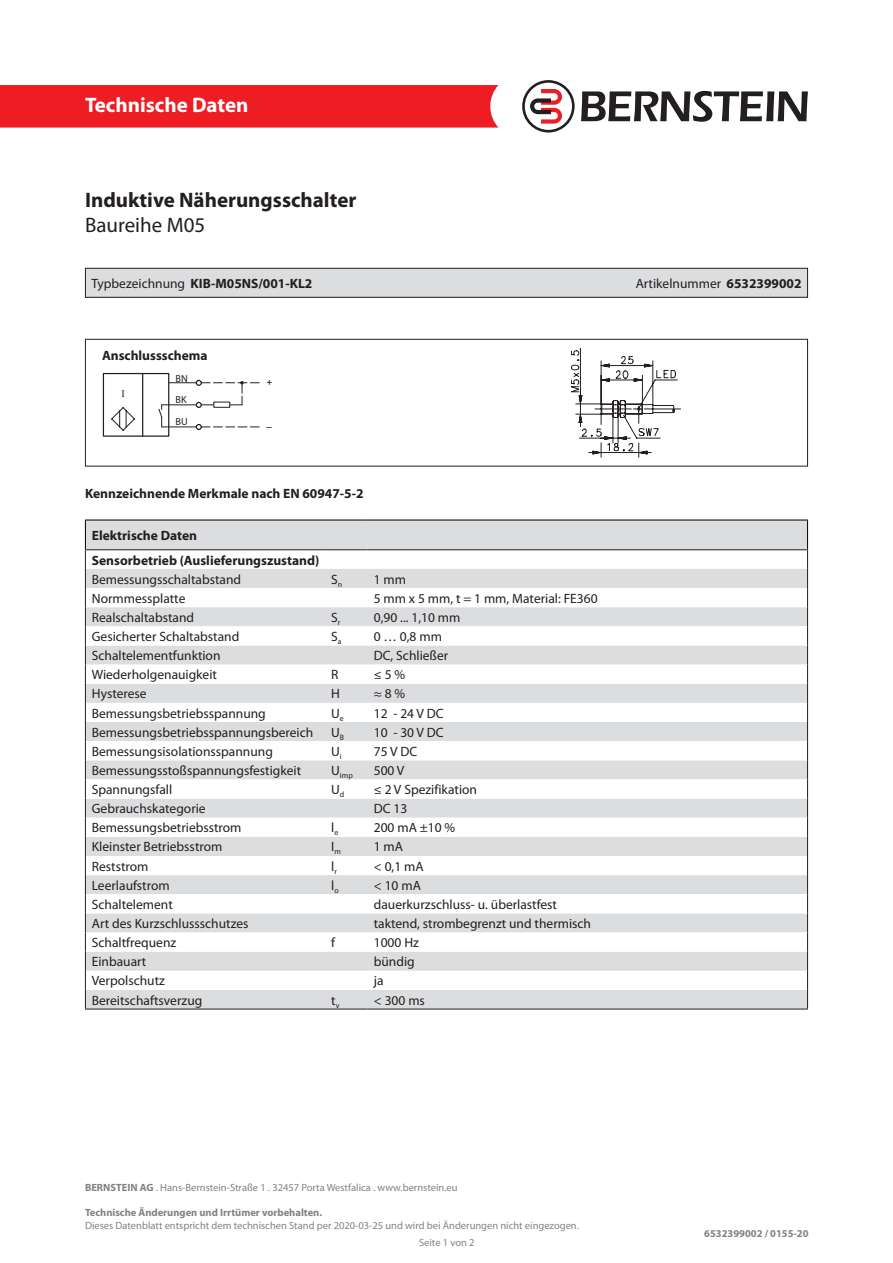
<style>
.page{position:relative;width:893px;height:1263px;background:#fff}
.page>*{position:absolute;margin:0;border:0;box-sizing:border-box;transform-origin:0 0}
.t1{font:700 21px "Myriad Pro";color:#231f20}
.t2{font:700 21px "Myriad Pro";color:#fff}
.t3{font:21px "Myriad Pro";color:#231f20}
.t4{font:13.5px "Myriad Pro";color:#231f20}
.t5{font:700 13.5px "Myriad Pro";color:#231f20}
.t6{font:10.5px/17px "Myriad Pro";color:#808285}
.t7{font:700 10.5px "Myriad Pro";color:#808285}
.t8{font:10.2px "Myriad Pro";color:#231f20}
.t9{font:10.2px "Arial";color:#231f20}
.t10{font:10.2px "Times New Roman";color:#231f20}
.t11{font:7.8px "Myriad Pro";color:#231f20}
.s1{font-weight:400}
.s2{font-weight:700}
</style>
<div class="page">
<div style="left:0;top:85px;width:498px;height:43px;background:#ee1d23"></div>
<svg style="left:581px;top:91px;width:227px;height:31px"></svg>
<svg style="left:522px;top:80px;width:53px;height:53px"></svg>
<div style="left:85px;top:339px;width:723px;height:127px;border:1px solid #231f20"></div>
<svg style="left:571px;top:348px;width:110px;height:109px"></svg>
<div style="left:103px;top:373px;width:66px;height:64px;border:1px solid #231f20"></div>
<hr style="left:142px;top:374px;width:1px;height:62px;background:#231f20">
<svg style="left:111px;top:379px;width:149px;height:52px"></svg>
<div style="left:85px;top:268px;width:722px;height:29px;background:#dcdddf"></div>
<div style="left:85px;top:268px;width:723px;height:30px;border:1px solid #231f20"></div>
<hr style="left:85px;top:1009px;width:240px;height:1px;background:#231f20">
<hr style="left:325px;top:1009px;width:42px;height:1px;background:#231f20">
<hr style="left:367px;top:1009px;width:441px;height:1px;background:#231f20">
<svg style="left:85px;top:520px;width:723px;height:489px"></svg>
<h1 class="t2" style="left:85px;top:91px;width:165px">Technische Daten</h1>
<p class="t1" style="left:85px;top:186px;width:273px">Induktive Näherungsschalter</p>
<p class="t3" style="left:85px;top:212px;width:122px">Baureihe M05</p>
<p class="t5" style="left:91px;top:274px;width:223px"><span class="s1">Typbezeichnung</span> KIB-M05NS/001-KL2</p>
<p class="t4" style="left:636px;top:275px;width:167px">Artikelnummer <span class="s2">6532399002</span></p>
<p class="t5" style="left:102px;top:347px;width:107px">Anschlussschema</p>
<p class="t10" style="left:122px;top:387px;width:5px">I</p>
<p class="t8" style="left:175px;top:372px;width:14px">BN</p>
<p class="t8" style="left:175px;top:415px;width:14px">BU</p>
<p class="t8" style="left:175px;top:394px;width:13px">BK</p>
<p class="t9" style="left:267px;top:376px;width:7px">+</p>
<p class="t9" style="left:267px;top:420px;width:7px">–</p>
<p class="t5" style="left:85px;top:484px;width:280px">Kennzeichnende Merkmale nach EN 60947-5-2</p>
<p class="t5" style="left:92px;top:527px;width:107px">Elektrische Daten</p>
<p class="t5" style="left:92px;top:551px;width:229px">Sensorbetrieb (Auslieferungszustand)</p>
<p class="t4" style="left:92px;top:571px;width:151px">Bemessungsschaltabstand</p>
<p class="t4" style="left:331px;top:571px;width:13px">S<sub>n</sub></p>
<p class="t4" style="left:374px;top:571px;width:34px">1 mm</p>
<p class="t4" style="left:92px;top:590px;width:95px">Normmessplatte</p>
<p class="t4" style="left:374px;top:590px;width:225px">5 mm x 5 mm, t = 1 mm, Material: FE360</p>
<p class="t4" style="left:92px;top:609px;width:104px">Realschaltabstand</p>
<p class="t4" style="left:331px;top:609px;width:11px">S<sub>r</sub></p>
<p class="t4" style="left:374px;top:609px;width:88px">0,90 ... 1,10 mm</p>
<p class="t4" style="left:92px;top:628px;width:149px">Gesicherter Schaltabstand</p>
<p class="t4" style="left:331px;top:628px;width:12px">S<sub>a</sub></p>
<p class="t4" style="left:374px;top:628px;width:70px">0 … 0,8 mm</p>
<p class="t4" style="left:92px;top:647px;width:130px">Schaltelementfunktion</p>
<p class="t4" style="left:374px;top:647px;width:76px">DC, Schließer</p>
<p class="t4" style="left:92px;top:666px;width:127px">Wiederholgenauigkeit</p>
<p class="t4" style="left:331px;top:666px;width:9px">R</p>
<p class="t4" style="left:374px;top:666px;width:33px">≤ 5 %</p>
<p class="t4" style="left:92px;top:685px;width:56px">Hysterese</p>
<p class="t4" style="left:331px;top:685px;width:10px">H</p>
<p class="t4" style="left:374px;top:685px;width:33px">≈ 8 %</p>
<p class="t4" style="left:92px;top:705px;width:176px">Bemessungsbetriebsspannung</p>
<p class="t4" style="left:331px;top:705px;width:14px">U<sub>e</sub></p>
<p class="t4" style="left:374px;top:705px;width:72px">12 - 24 V DC</p>
<p class="t4" style="left:92px;top:724px;width:223px">Bemessungsbetriebsspannungsbereich</p>
<p class="t4" style="left:331px;top:724px;width:15px">U<sub>B</sub></p>
<p class="t4" style="left:374px;top:724px;width:72px">10 - 30 V DC</p>
<p class="t4" style="left:92px;top:743px;width:183px">Bemessungsisolationsspannung</p>
<p class="t4" style="left:331px;top:743px;width:12px">U<sub>i</sub></p>
<p class="t4" style="left:374px;top:743px;width:45px">75 V DC</p>
<p class="t4" style="left:92px;top:762px;width:211px">Bemessungsstoßspannungsfestigkeit</p>
<p class="t11" style="left:331px;top:770px;width:23px"><sup>U</sup>imp</p>
<p class="t4" style="left:374px;top:762px;width:32px">500 V</p>
<p class="t4" style="left:92px;top:781px;width:82px">Spannungsfall</p>
<p class="t4" style="left:331px;top:781px;width:15px">U<sub>d</sub></p>
<p class="t4" style="left:374px;top:781px;width:105px">≤ 2 V Spezifikation</p>
<p class="t4" style="left:92px;top:800px;width:115px">Gebrauchskategorie</p>
<p class="t4" style="left:374px;top:800px;width:35px">DC 13</p>
<p class="t4" style="left:92px;top:819px;width:151px">Bemessungsbetriebsstrom</p>
<p class="t4" style="left:331px;top:819px;width:9px">l<sub>e</sub></p>
<p class="t4" style="left:374px;top:819px;width:83px">200 mA ±10 %</p>
<p class="t4" style="left:92px;top:839px;width:132px">Kleinster Betriebsstrom</p>
<p class="t4" style="left:331px;top:839px;width:11px">I<sub>m</sub></p>
<p class="t4" style="left:374px;top:839px;width:31px">1 mA</p>
<p class="t4" style="left:92px;top:858px;width:58px">Reststrom</p>
<p class="t4" style="left:331px;top:858px;width:7px">l<sub>r</sub></p>
<p class="t4" style="left:374px;top:858px;width:51px">&lt; 0,1 mA</p>
<p class="t4" style="left:92px;top:877px;width:79px">Leerlaufstrom</p>
<p class="t4" style="left:331px;top:877px;width:9px">l<sub>o</sub></p>
<p class="t4" style="left:374px;top:877px;width:49px">&lt; 10 mA</p>
<p class="t4" style="left:92px;top:896px;width:82px">Schaltelement</p>
<p class="t4" style="left:374px;top:896px;width:185px">dauerkurzschluss- u. überlastfest</p>
<p class="t4" style="left:92px;top:915px;width:158px">Art des Kurzschlussschutzes</p>
<p class="t4" style="left:374px;top:915px;width:219px">taktend, strombegrenzt und thermisch</p>
<p class="t4" style="left:92px;top:934px;width:86px">Schaltfrequenz</p>
<p class="t4" style="left:331px;top:934px;width:5px">f</p>
<p class="t4" style="left:374px;top:934px;width:47px">1000 Hz</p>
<p class="t4" style="left:92px;top:953px;width:56px">Einbauart</p>
<p class="t4" style="left:374px;top:953px;width:42px">bündig</p>
<p class="t4" style="left:92px;top:972px;width:75px">Verpolschutz</p>
<p class="t4" style="left:374px;top:972px;width:11px">ja</p>
<p class="t4" style="left:92px;top:992px;width:112px">Bereitschaftsverzug</p>
<p class="t4" style="left:331px;top:992px;width:10px">t<sub>v</sub></p>
<p class="t4" style="left:374px;top:992px;width:53px">&lt; 300 ms</p>
<p class="t6" style="left:85px;top:1179px;width:374px"><span class="s2">BERNSTEIN AG</span> . Hans-Bernstein-Straße 1 . 32457 Porta Westfalica . www.bernstein.eu</p>
<p class="t7" style="left:85px;top:1206px;width:239px">Technische Änderungen und Irrtümer vorbehalten.</p>
<p class="t6" style="left:419px;top:1217px;width:161px;text-indent:-334px">Dieses Datenblatt entspricht dem technischen Stand per 2020-03-25 und wird bei Änderungen nicht eingezogen.<br>Seite 1 von 2</p>
<p class="t7" style="left:704px;top:1227px;width:106px">6532399002 / 0155-20</p>
</div>
